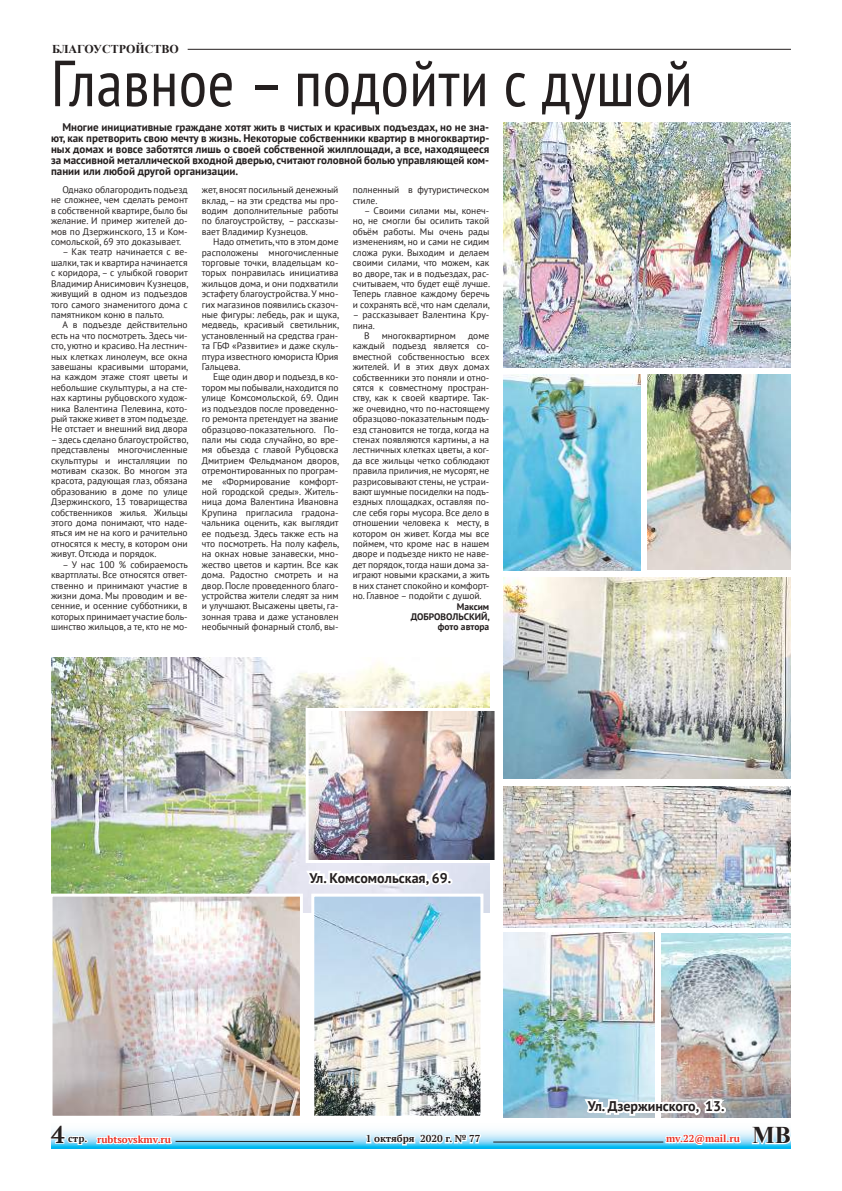
<style>
.page{position:relative;width:842px;height:1191px;background:#fff}
.page>*{position:absolute;margin:0;border:0;box-sizing:border-box;transform-origin:0 0}
.t1{font:condensed 65px "PT Sans";letter-spacing:.01em;color:#241f1f}
.t2{font:700 24px "Times New Roman";color:#241f1f}
.t3{font:700 24px "PT Serif";color:#241f1f}
.t4{font:700 14px "PT Sans";color:#241f1f}
.t5{font:700 12px "Times New Roman";color:#241f1f}
.t6{font:700 11px/11px "PT Sans";color:#241f1f;text-align:justify}
.t7{font:700 10px "PT Serif";color:#e83225}
.t8{font:700 10px "PT Serif";color:#241f1f}
.t9{font:9.5px/10.4px "PT Sans";color:#241f1f;text-align:justify}
.t10{font:700 9.5px/10.4px "PT Sans";color:#241f1f;text-align:right}
.s1{color:#241f1f}
</style>
<div class="page">
<svg style="left:89px;top:1117px;width:702px;height:31px"></svg>
<hr style="left:188px;top:49px;width:603px;height:1px;background:#241f1f">
<hr style="left:175px;top:1140px;width:178px;height:2px;background:#241f1f">
<svg style="left:51px;top:1130px;width:38px;height:19px"></svg>
<svg style="left:751px;top:1118px;width:40px;height:27px"></svg>
<svg style="left:364px;top:1128px;width:119px;height:21px"></svg>
<hr style="left:493px;top:1141px;width:170px;height:1px;background:#241f1f">
<svg style="left:95px;top:1118px;width:78px;height:31px"></svg>
<svg style="left:503px;top:122px;width:192px;height:1px"></svg>
<img style="left:51px;top:658px;width:438px;height:254px">
<img style="left:315px;top:897px;width:164px;height:217px">
<div style="left:311px;top:893px;width:172px;height:225px;border:3px solid #fff"></div>
<img style="left:54px;top:897px;width:245px;height:217px">
<div style="left:50px;top:893px;width:253px;height:225px;border:3px solid #fff"></div>
<img style="left:310px;top:712px;width:183px;height:147px">
<div style="left:306px;top:708px;width:191px;height:155px;border:3px solid #fff"></div>
<img style="left:503px;top:787px;width:288px;height:140px">
<img style="left:503px;top:123px;width:288px;height:244px">
<img style="left:503px;top:578px;width:288px;height:201px">
<img style="left:648px;top:374px;width:143px;height:196px">
<img style="left:503px;top:374px;width:137px;height:196px">
<img style="left:503px;top:933px;width:151px;height:184px">
<img style="left:661px;top:933px;width:130px;height:184px">
<svg style="left:303px;top:865px;width:153px;height:28px"></svg>
<svg style="left:581px;top:1072px;width:161px;height:77px"></svg>
<p class="t5" style="left:52px;top:41px;width:128px">БЛАГОУСТРОЙСТВО</p>
<h1 class="t1" style="left:51px;top:42px;width:643px">Главное – подойти с душой</h1>
<p class="t6" style="left:51px;top:121px;width:440px;text-indent:11px">Многие инициативные граждане хотят жить в чистых и красивых подъездах, но не зна&shy;ют, как претворить свою мечту в жизнь. Некоторые собственники квартир в многоквартир&shy;ных домах и вовсе заботятся лишь о своей собственной жилплощади, а все, находящееся за массивной металлической входной дверью, считают головной болью управляющей ком&shy;пании или любой другой организации.</p>
<p class="t9" style="left:51px;top:184px;width:138px;text-indent:11px">Однако облагородить подъезд не сложнее, чем сделать ремонт в собственной квартире, было бы желание. И пример жителей до&shy;мов по Дзержинского, 13 и Ком&shy;сомольской, 69 это доказывает.</p>
<p class="t9" style="left:51px;top:247px;width:139px;text-indent:11px">– Как театр начинается с ве&shy;шалки, так и квартира начинается с коридора, – с улыбкой говорит Владимир Анисимович Кузнецов, живущий в одном из подъездов того самого знаменитого дома с памятником коню в пальто.</p>
<p class="t9" style="left:51px;top:319px;width:139px;text-indent:11px">А в подъезде действительно есть на что посмотреть. Здесь чи&shy;сто, уютно и красиво. На лестнич&shy;ных клетках линолеум, все окна завешаны красивыми шторами, на каждом этаже стоят цветы и небольшие скульптуры, а на сте&shy;нах картины рубцовского худож&shy;ника Валентина Пелевина, кото&shy;рый также живет в этом подъезде.<br>Не отстает и внешний вид двора</p>
<p class="t9" style="left:51px;top:434px;width:139px">– здесь сделано благоустройство, представлены многочисленные скульптуры и инсталляции по мотивам сказок. Во многом эта красота, радующая глаз, обязана образованию в доме по улице Дзержинского, 13 товарищества собственников жилья. Жильцы этого дома понимают, что наде&shy;яться им не на кого и рачительно относятся к месту, в котором они живут. Отсюда и порядок.</p>
<p class="t9" style="left:51px;top:559px;width:138px;text-indent:11px">– У нас 100 % собираемость квартплаты. Все относятся ответ&shy;ственно и принимают участие в жизни дома. Мы проводим и ве&shy;сенние, и осенние субботники, в которых принимает участие боль&shy;шинство жильцов, а те, кто не мо-</p>
<p class="t9" style="left:202px;top:184px;width:138px">жет, вносят посильный денежный вклад, – на эти средства мы про&shy;водим дополнительные работы по благоустройству, – рассказы&shy;вает Владимир Кузнецов.</p>
<p class="t9" style="left:202px;top:236px;width:139px;text-indent:11px">Надо отметить, что в этом доме расположены многочисленные торговые точки, владельцам ко&shy;торых понравилась инициатива жильцов дома, и они подхватили эстафету благоустройства. У мно&shy;гих магазинов появились сказоч&shy;ные фигуры: лебедь, рак и щука, медведь, красивый светильник, установленный на средства гран&shy;та ГБФ «Развитие» и даже скуль&shy;птура известного юмориста Юрия Гальцева.</p>
<p class="t9" style="left:202px;top:372px;width:139px;text-indent:11px">Еще один двор и подъезд, в ко&shy;тором мы побывали, находится по улице Комсомольской, 69. Один из подъездов после проведенно&shy;го ремонта претендует на звание образцово-показательного. По&shy;пали мы сюда случайно, во вре&shy;мя объезда с главой Рубцовска Дмитрием Фельдманом дворов, отремонтированных по програм&shy;ме «Формирование комфорт&shy;ной городской среды». Житель&shy;ница дома Валентина Ивановна Крупина пригласила градона&shy;чальника оценить, как выглядит ее подъезд. Здесь также есть на что посмотреть. На полу кафель, на окнах новые занавески, мно&shy;жество цветов и картин. Все как дома. Радостно смотреть и на двор. После проведенного благо&shy;устройства жители следят за ним и улучшают. Высажены цветы, га&shy;зонная трава и даже установлен необычный фонарный столб, вы-</p>
<p class="t9" style="left:353px;top:184px;width:138px">полненный в футуристическом стиле.</p>
<p class="t9" style="left:353px;top:205px;width:139px;text-indent:11px">– Своими силами мы, конеч&shy;но, не смогли бы осилить такой объём работы. Мы очень рады изменениям, но и сами не сидим сложа руки. Выходим и делаем своими силами, что можем, как во дворе, так и в подъездах, рас&shy;считываем, что будет ещё лучше.<br>Теперь главное каждому беречь и сохранять всё, что нам сделали,</p>
<p class="t9" style="left:353px;top:309px;width:138px">– рассказывает Валентина Кру-</p>
<p class="t9" style="left:353px;top:320px;width:24px">пина.</p>
<p class="t9" style="left:364px;top:330px;width:7px">В</p>
<p class="t9" style="left:382px;top:330px;width:76px">многоквартирном</p>
<p class="t9" style="left:353px;top:330px;width:138px;text-indent:115px">доме каждый подъезд является со&shy;вместной собственностью всех жителей. И в этих двух домах собственники это поняли и отно&shy;сятся к совместному простран&shy;ству, как к своей квартире. Так&shy;же очевидно, что по-настоящему образцово-показательным подъ&shy;езд становится не тогда, когда на стенах появляются картины, а на лестничных клетках цветы, а ког&shy;да все жильцы четко соблюдают правила приличия, не мусорят, не разрисовывают стены, не устраи&shy;вают шумные посиделки на подъ&shy;ездных площадках, оставляя по&shy;сле себя горы мусора. Все дело в отношении человека к месту, в котором он живет. Когда мы все поймем, что кроме нас в нашем дворе и подъезде никто не наве&shy;дет порядок, тогда наши дома за&shy;играют новыми красками, а жить в них станет спокойно и комфорт&shy;но. Главное – подойти с душой.</p>
<p class="t10" style="left:411px;top:601px;width:81px">Максим<br>ДОБРОВОЛЬСКИЙ, фото автора</p>
<h3 class="t4" style="left:310px;top:868px;width:143px">Ул. Комсомольская, 69.</h3>
<h3 class="t4" style="left:588px;top:1096px;width:138px">Ул. Дзержинского, 13.</h3>
<h2 class="t3" style="left:51px;top:1118px;width:15px">4</h2>
<p class="t7" style="left:68px;top:1133px;width:105px"><span class="s1">стр.</span> rubtsovskmv.ru</p>
<p class="t8" style="left:366px;top:1132px;width:116px">1 октября 2020 г. № 77</p>
<p class="t7" style="left:666px;top:1132px;width:75px">mv.22@mail.ru</p>
<h2 class="t2" style="left:752px;top:1118px;width:40px">МВ</h2>
</div>
